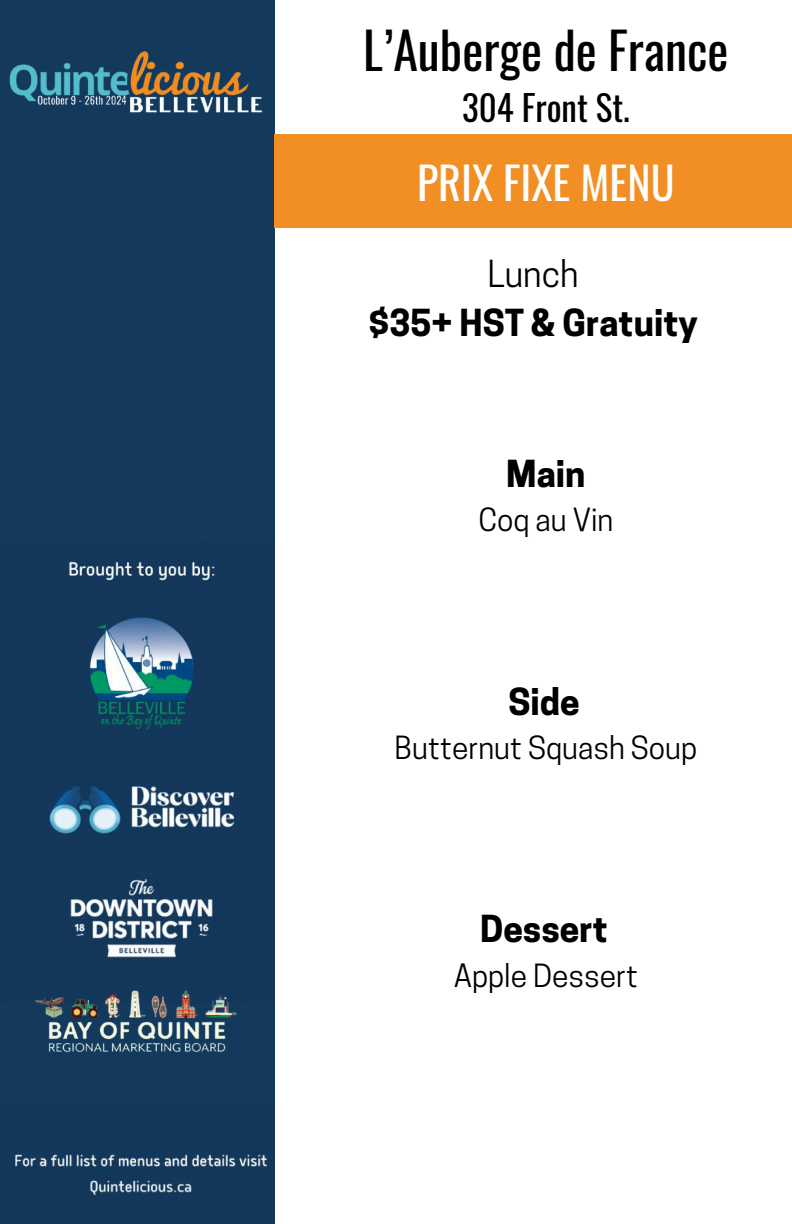
<style>
.page{position:relative;width:792px;height:1224px;background:#fff}
.page>*{position:absolute;margin:0;border:0;box-sizing:border-box;transform-origin:0 0}
.t1{font:50px "Oswald";color:#000}
.t2{font:44px "Oswald";color:#fff}
.t3{font:700 35px/48.8px "Cooper Hewitt";color:#000;text-align:center}
.t4{font:35px "Oswald";color:#000}
.t5{font:30px "Cooper Hewitt";color:#000}
.s1{font-weight:400}
</style>
<div class="page">
<div style="left:0;top:0;width:274px;height:1224px;background:#133a5d"></div>
<img style="left:14px;top:1153px;width:253px;height:46px">
<div style="left:274px;top:134px;width:518px;height:94px;background:#f18f24"></div>
<img style="left:49px;top:559px;width:186px;height:399px">
<img style="left:35px;top:990px;width:202px;height:62px">
<img style="left:9px;top:51px;width:254px;height:62px">
<p class="t1" style="left:363px;top:12px;width:367px">L’Auberge de France</p>
<h1 class="t4" style="left:462px;top:80px;width:169px">304 Front St.</h1>
<h4 class="t2" style="left:417px;top:148px;width:259px">PRIX FIXE MENU</h4>
<h2 class="t3" style="left:368px;top:254px;width:331px"><span class="s1">Lunch<br></span>$35+ HST &amp; Gratuity</h2>
<h3 class="t3" style="left:506px;top:453px;width:81px">Main</h3>
<h3 class="t5" style="left:478px;top:509px;width:136px">Coq au Vin</h3>
<p class="t3" style="left:508px;top:681px;width:73px">Side</p>
<h3 class="t5" style="left:395px;top:737px;width:304px">Butternut Squash Soup</h3>
<p class="t3" style="left:480px;top:909px;width:129px">Dessert</p>
<h3 class="t5" style="left:454px;top:964px;width:186px">Apple Dessert</h3>
</div>
